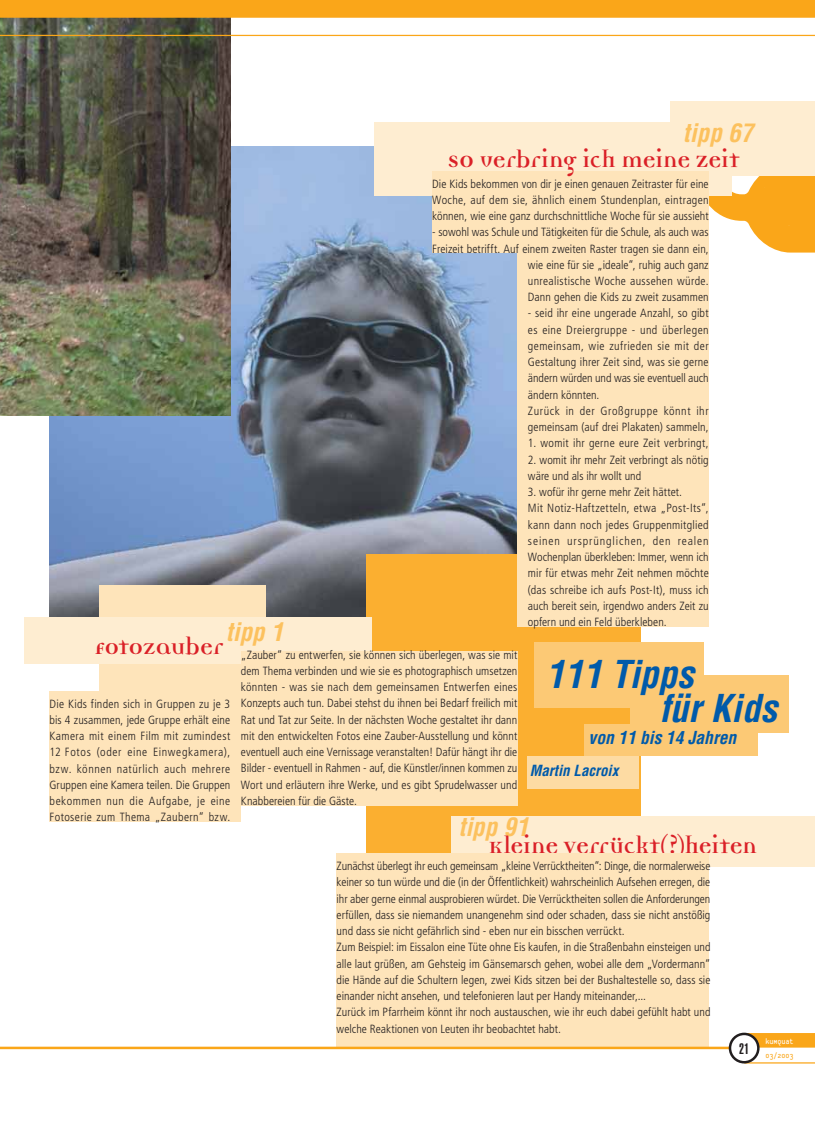
<style>
.page{position:relative;width:815px;height:1134px;background:#fff}
.page>*{position:absolute;margin:0;border:0;box-sizing:border-box;transform-origin:0 0}
.t1{font:italic 700 condensed 37.5px "Helvetica";color:#005aaa}
.t2{font:26.25px "Democratica Bold Oldstyle";color:#da2027}
.t3{font:italic 700 condensed 25px "Helvetica";color:#fcc15e}
.t4{font:italic 700 condensed 17.5px "Helvetica";color:#005aaa}
.t5{font:italic 700 condensed 15px "Helvetica";color:#005aaa}
.t6{font:900 extra-condensed 15px "Helvetica";color:#221e1f}
.t7{font:300 condensed 11.88px/16.2px "Frutiger";letter-spacing:.005em;color:#221e1f}
.t8{font:300 condensed 11.88px "Frutiger";letter-spacing:.025em;color:#221e1f}
.t9{font:8.75px "Platelet";color:#fff}
.t10{font:8.75px "Platelet";color:#faa619}
</style>
<div class="page">
<svg style="left:709px;top:176px;width:106px;height:77px"></svg>
<img style="left:50px;top:146px;width:467px;height:472px">
<div style="left:366px;top:554px;width:274px;height:359px;background:#fbaf30"></div>
<div style="left:99px;top:586px;width:167px;height:112px;background:#fee4ba"></div>
<div style="left:671px;top:102px;width:144px;height:74px;background:#feedd1"></div>
<div style="left:374px;top:123px;width:357px;height:73px;background:#feedd1"></div>
<div style="left:451px;top:816px;width:364px;height:51px;background:#feedd1"></div>
<div style="left:528px;top:756px;width:111px;height:33px;background:#fddba3"></div>
<div style="left:25px;top:618px;width:347px;height:46px;background:#feedd1"></div>
<div style="left:584px;top:725px;width:173px;height:31px;background:#fcc975"></div>
<div style="left:630px;top:675px;width:159px;height:58px;background:#fcc975"></div>
<div style="left:535px;top:643px;width:169px;height:65px;background:#fcc975"></div>
<div style="left:517px;top:171px;width:192px;height:455px;background:#fee4ba"></div>
<div style="left:337px;top:854px;width:372px;height:195px;background:#fee4ba"></div>
<img style="left:0;top:18px;width:230px;height:397px">
<div style="left:50px;top:691px;width:191px;height:130px;background:#fee4ba"></div>
<div style="left:241px;top:651px;width:276px;height:154px;background:#fee4ba"></div>
<div style="left:432px;top:171px;width:192px;height:82px;background:#fee4ba"></div>
<svg style="left:748px;top:1033px;width:67px;height:14px"></svg>
<hr style="left:744px;top:1062px;width:71px;height:1px;background:#faa619">
<hr style="left:0;top:1047px;width:732px;height:2px;background:#faa619">
<div style="left:730px;top:1034px;width:28px;height:28px;background:#fff;border-radius:50%"></div>
<div style="left:729px;top:1033px;width:31px;height:30px;border:2px solid #221e1f;border-radius:50%"></div>
<div style="left:0;top:0;width:815px;height:18px;background:#faa619"></div>
<hr style="left:0;top:35px;width:815px;height:1px;background:#faa619">
<h3 class="t3" style="left:683px;top:118px;width:72px">tipp 67</h3>
<h2 class="t2" style="left:448px;top:148px;width:293px">SO verbring ich meine Zeit</h2>
<p class="t7" style="left:432px;top:175px;width:278px;text-align:justify">Die Kids bekommen von dir je einen genauen Zeitraster für eine Woche, auf dem sie, ähnlich einem Stundenplan, eintragen können, wie eine ganz durchschnittliche Woche für sie aussieht</p>
<p class="t7" style="left:432px;top:224px;width:278px">- sowohl was Schule und Tätigkeiten für die Schule, als auch was<br>Freizeit betrifft. Auf einem zweiten Raster tragen sie dann ein,</p>
<p class="t7" style="left:528px;top:257px;width:182px;text-align:justify">wie eine für sie „ideale“, ruhig auch ganz unrealistische Woche aussehen würde.<br>Dann gehen die Kids zu zweit zusammen</p>
<p class="t7" style="left:528px;top:305px;width:182px">- seid ihr eine ungerade Anzahl, so gibt es eine Dreiergruppe - und überlegen gemeinsam, wie zufrieden sie mit der Gestaltung ihrer Zeit sind, was sie gerne ändern würden und was sie eventuell auch ändern könnten.<br>Zurück in der Großgruppe könnt ihr gemeinsam (auf drei Plakaten) sammeln,</p>
<p class="t8" style="left:528px;top:437px;width:182px">1. womit ihr gerne eure Zeit verbringt,</p>
<p class="t7" style="left:528px;top:452px;width:182px">2. womit ihr mehr Zeit verbringt als nötig wäre und als ihr wollt und</p>
<p class="t7" style="left:528px;top:484px;width:182px">3. wofür ihr gerne mehr Zeit hättet.<br>Mit Notiz-Haftzetteln, etwa „Post-Its“, kann dann noch jedes Gruppenmitglied seinen ursprünglichen, den realen Wochenplan überkleben: Immer, wenn ich mir für etwas mehr Zeit nehmen möchte (das schreibe ich aufs Post-It), muss ich auch bereit sein, irgendwo anders Zeit zu opfern und ein Feld überkleben.</p>
<h3 class="t3" style="left:226px;top:616px;width:59px">tipp 1</h3>
<h2 class="t2" style="left:95px;top:634px;width:130px">Fotozauber</h2>
<p class="t7" style="left:241px;top:647px;width:278px;text-align:justify">„Zauber“ zu entwerfen, sie können sich überlegen, was sie mit dem Thema verbinden und wie sie es photographisch umsetzen könnten - was sie nach dem gemeinsamen Entwerfen eines Konzepts auch tun. Dabei stehst du ihnen bei Bedarf freilich mit Rat und Tat zur Seite. In der nächsten Woche gestaltet ihr dann mit den entwickelten Fotos eine Zauber-Ausstellung und könnt eventuell auch eine Vernissage veranstalten! Dafür hängt ihr die Bilder - eventuell in Rahmen - auf, die Künstler/innen kommen zu Wort und erläutern ihre Werke, und es gibt Sprudelwasser und Knabbereien für die Gäste.</p>
<h1 class="t1" style="left:546px;top:651px;width:150px">111 Tipps</h1>
<h1 class="t1" style="left:659px;top:685px;width:119px">für Kids</h1>
<h3 class="t4" style="left:589px;top:726px;width:149px">von 11 bis 14 Jahren</h3>
<p class="t7" style="left:50px;top:695px;width:182px;text-align:justify">Die Kids finden sich in Gruppen zu je 3 bis 4 zusammen, jede Gruppe erhält eine Kamera mit einem Film mit zumindest 12 Fotos (oder eine Einwegkamera), bzw. können natürlich auch mehrere Gruppen eine Kamera teilen. Die Gruppen bekommen nun die Aufgabe, je eine Fotoserie zum Thema „Zaubern“ bzw.</p>
<p class="t5" style="left:530px;top:762px;width:90px">Martin Lacroix</p>
<h3 class="t3" style="left:458px;top:811px;width:72px">tipp 91</h3>
<h2 class="t2" style="left:489px;top:834px;width:270px">Kleine Verrückt(?)heiten</h2>
<p class="t7" style="left:337px;top:858px;width:375px">Zunächst überlegt ihr euch gemeinsam „kleine Verrücktheiten“: Dinge, die normalerweise keiner so tun würde und die (in der Öffentlichkeit) wahrscheinlich Aufsehen erregen, die ihr aber gerne einmal ausprobieren würdet. Die Verrücktheiten sollen die Anforderungen erfüllen, dass sie niemandem unangenehm sind oder schaden, dass sie nicht anstößig und dass sie nicht gefährlich sind - eben nur ein bisschen verrückt.<br>Zum Beispiel: im Eissalon eine Tüte ohne Eis kaufen, in die Straßenbahn einsteigen und alle laut grüßen, am Gehsteig im Gänsemarsch gehen, wobei alle dem „Vordermann“ die Hände auf die Schultern legen, zwei Kids sitzen bei der Bushaltestelle so, dass sie einander nicht ansehen, und telefonieren laut per Handy miteinander,...<br>Zurück im Pfarrheim könnt ihr noch austauschen, wie ihr euch dabei gefühlt habt und welche Reaktionen von Leuten ihr beobachtet habt.</p>
<p class="t6" style="left:739px;top:1040px;width:11px">21</p>
<p class="t9" style="left:765px;top:1038px;width:30px">kuMquat</p>
<p class="t10" style="left:765px;top:1052px;width:30px">03/2003</p>
</div>
